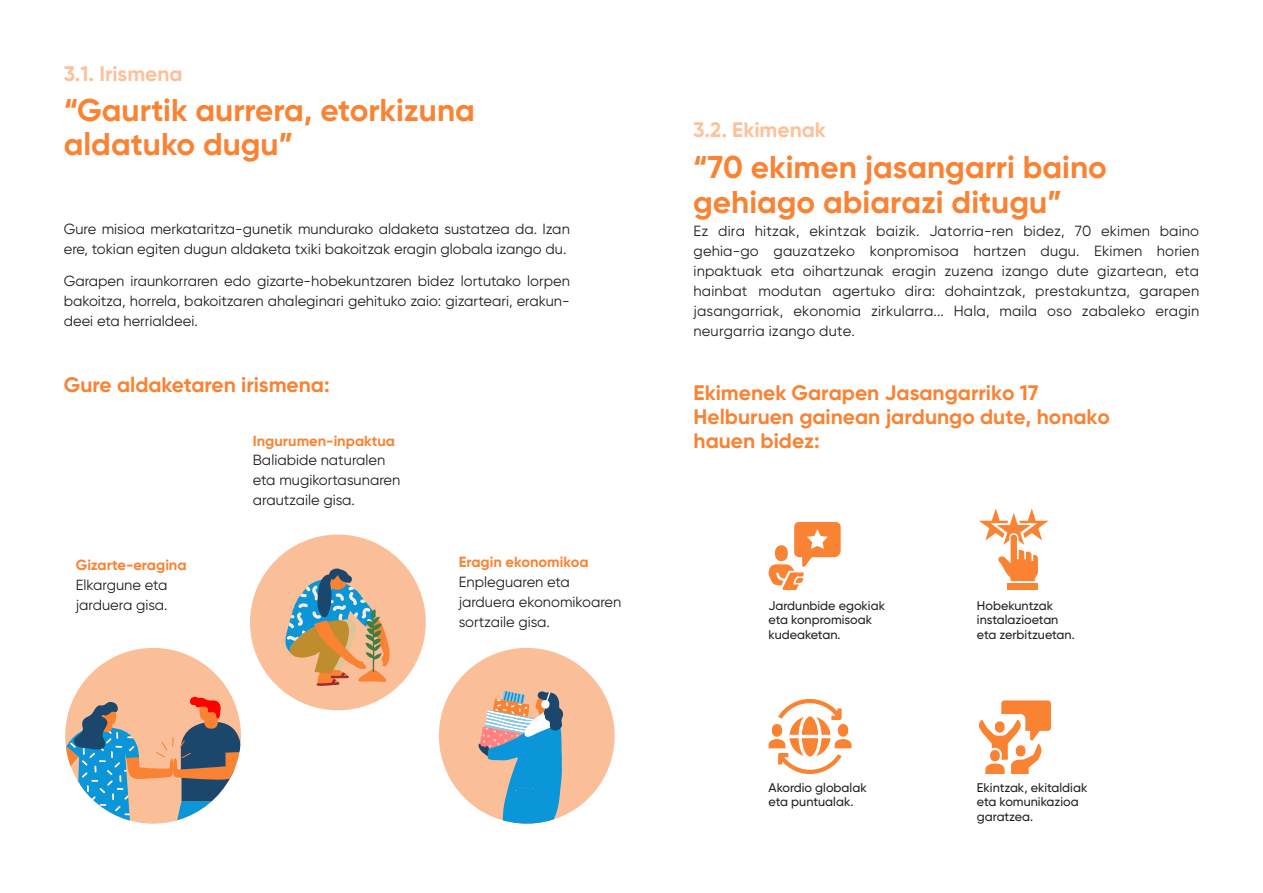
<style>
.page{position:relative;width:1263px;height:893px;background:#fff}
.page>*{position:absolute;margin:0;border:0;box-sizing:border-box;transform-origin:0 0}
.Titular_3{font:700 31.5px/34.7px "Gilroy";color:#fa8233}
.Titular_2_Origen{font:700 31.5px/34.7px "Gilroy";color:#fa8233}
.Titular_3-2{font:700 21px/24.2px "Gilroy";color:#fa8233}
.Titular_3-3{font:700 21px "Gilroy";color:#fcc199}
.Párrafo_Origen{font:14.7px/20px "Gilroy";color:#231f20}
.Titular_3-4{font:14.7px/20px "Gilroy";letter-spacing:.01em;color:#231f20;text-align:justify}
.Párrafo_Origen-2{font:700 14.7px "Gilroy";color:#fa8233}
.Texto_infografia_Ori{font:500 12.6px/14.7px "Gilroy";color:#231f20}
</style>
<div class="page">
<svg style="left:768px;top:522px;width:73px;height:68px"></svg>
<div style="left:1007px;top:584px;width:31px;height:6px;background:#fa8233"></div>
<svg style="left:979px;top:508px;width:70px;height:73px"></svg>
<svg style="left:979px;top:700px;width:72px;height:74px"></svg>
<div style="left:1016px;top:745px;width:9px;height:11px;background:#fa8233;border-radius:5px"></div>
<div style="left:995px;top:721px;width:9px;height:12px;background:#fa8233;border-radius:5px"></div>
<svg style="left:768px;top:699px;width:83px;height:75px"></svg>
<div style="left:65px;top:648px;width:176px;height:176px;background:#fabf99;border-radius:50%"></div>
<svg style="left:65px;top:697px;width:176px;height:127px"></svg>
<div style="left:250px;top:534px;width:176px;height:176px;background:#fabf99;border-radius:50%"></div>
<svg style="left:285px;top:568px;width:105px;height:118px"></svg>
<div style="left:439px;top:648px;width:176px;height:176px;background:#fabf99;border-radius:50%"></div>
<svg style="left:478px;top:691px;width:85px;height:133px"></svg>
<p class="Titular_3-3" style="left:64px;top:60px;width:120px">3.1. Irismena</p>
<p class="Titular_2_Origen" style="left:64px;top:92px;width:413px">“Gaurtik aurrera, etorkizuna aldatuko dugu”</p>
<p class="Párrafo_Origen" style="left:64px;top:219px;width:508px">Gure misioa merkataritza-gunetik mundurako aldaketa sustatzea da. Izan ere, tokian egiten dugun aldaketa txiki bakoitzak eragin globala izango du.</p>
<p class="Párrafo_Origen" style="left:64px;top:271px;width:508px;text-align:justify">Garapen iraunkorraren edo gizarte-hobekuntzaren bidez lortutako lorpen bakoitza, horrela, bakoitzaren ahaleginari gehituko zaio: gizarteari, erakun&shy;deei eta herrialdeei.</p>
<p class="Titular_3-2" style="left:64px;top:373px;width:267px">Gure aldaketaren irismena:</p>
<p class="Párrafo_Origen-2" style="left:76px;top:556px;width:112px">Gizarte-eragina</p>
<p class="Párrafo_Origen" style="left:76px;top:575px;width:93px">Elkargune eta jarduera gisa.</p>
<p class="Párrafo_Origen-2" style="left:253px;top:431px;width:144px">Ingurumen-inpaktua</p>
<p class="Párrafo_Origen" style="left:253px;top:450px;width:149px">Baliabide naturalen eta mugikortasunaren arautzaile gisa.</p>
<p class="Párrafo_Origen-2" style="left:459px;top:553px;width:131px">Eragin ekonomikoa</p>
<p class="Párrafo_Origen" style="left:459px;top:572px;width:164px">Enpleguaren eta jarduera ekonomikoaren sortzaile gisa.</p>
<p class="Titular_3-3" style="left:693px;top:117px;width:134px">3.2. Ekimenak</p>
<p class="Titular_3" style="left:693px;top:149px;width:415px">“70 ekimen jasangarri baino gehiago abiarazi ditugu”</p>
<p class="Titular_3-4" style="left:693px;top:221px;width:507px">Ez dira hitzak, ekintzak baizik. Jatorria-ren bidez, 70 ekimen baino gehia-go gauzatzeko konpromisoa hartzen dugu. Ekimen horien inpaktuak eta oihartzunak eragin zuzena izango dute gizartean, eta hainbat modutan agertuko dira: dohaintzak, prestakuntza, garapen jasangarriak, ekonomia zirkularra... Hala, maila oso zabaleko eragin neurgarria izango dute.</p>
<p class="Titular_3-2" style="left:693px;top:380px;width:418px">Ekimenek Garapen Jasangarriko 17<br>Helburuen gainean jardungo dute, honako hauen bidez:</p>
<p class="Texto_infografia_Ori" style="left:768px;top:598px;width:118px">Jardunbide egokiak eta konpromisoak kudeaketan.</p>
<p class="Texto_infografia_Ori" style="left:977px;top:598px;width:99px">Hobekuntzak instalazioetan eta zerbitzuetan.</p>
<p class="Texto_infografia_Ori" style="left:768px;top:780px;width:100px">Akordio globalak eta puntualak.</p>
<p class="Texto_infografia_Ori" style="left:977px;top:780px;width:112px">Ekintzak, ekitaldiak eta komunikazioa garatzea.</p>
</div>
